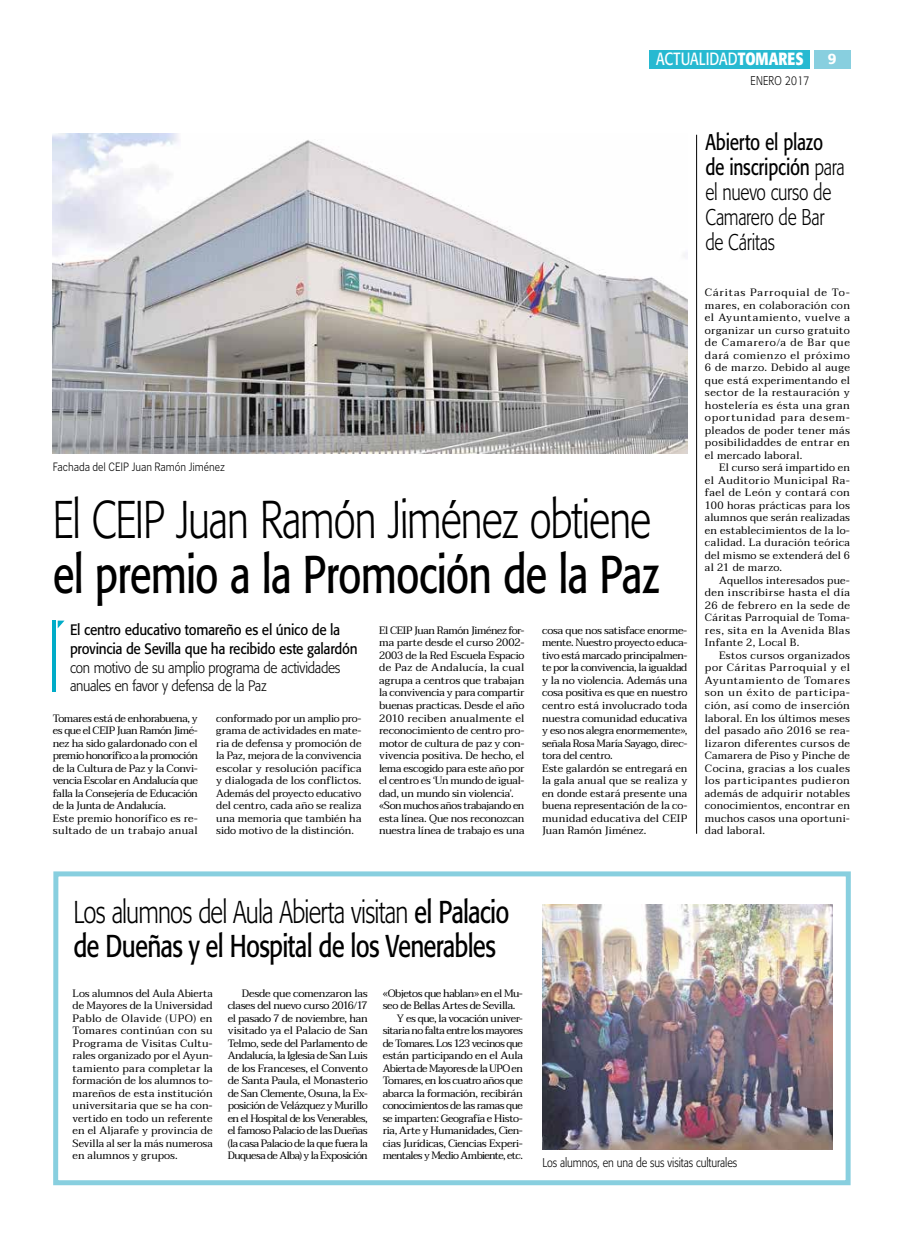
<style>
.page{position:relative;width:904px;height:1234px;background:#fff}
.page>*{position:absolute;margin:0;border:0;box-sizing:border-box;transform-origin:0 0}
.t1{font:300 52.5px "Formata";letter-spacing:-.025em;color:#000;scale:.77 1}
.t2{font:52.5px "Formata";letter-spacing:-.025em;color:#000;scale:.77 1}
.t3{font:31.25px/33.8px "Formata";letter-spacing:-.03em;color:#000;scale:.77 1}
.t4{font:300 22.5px/25px "Formata";letter-spacing:-.015em;color:#000;scale:.77 1}
.t5{font:17.5px "Formata";letter-spacing:.01em;color:#fff;scale:.8 1}
.t6{font:15px/18.8px "Formata";letter-spacing:-.02em;color:#000;scale:.9 1}
.t7{font:300 15px/18.8px "Formata";letter-spacing:-.02em;color:#000;scale:.9 1}
.t8{font:500 15px "Formata";color:#fff}
.t9{font:300 12.5px "Formata";letter-spacing:-.005em;color:#000;scale:.85 1}
.t10{font:300 12.5px "Poynter Gothic Text";color:#000;scale:.85 1}
.t11{font:300 12.5px "Formata";letter-spacing:.025em;color:#000;scale:.8 1}
.t12{font:10.62px/12.5px "Taviraj";letter-spacing:-.02em;color:#000;text-align:justify}
.t13{font:10.62px "Taviraj";letter-spacing:-.05em;color:#000}
.t14{font:10.62px "Taviraj";letter-spacing:-.06em;color:#000}
.t15{font:10.62px "Taviraj";letter-spacing:-.045em;color:#000}
.t16{font:10.62px "Taviraj";letter-spacing:-.055em;color:#000}
.t17{font:10.62px "Taviraj";letter-spacing:-.04em;color:#000}
.s1{font-weight:700}
.s2{font-weight:400}
.s3{font-weight:300}
</style>
<div class="page">
<div style="left:649px;top:50px;width:160px;height:19px;background:#27b9d1"></div>
<div style="left:814px;top:50px;width:36px;height:19px;background:#88cfdf"></div>
<img style="left:53px;top:133px;width:634px;height:321px">
<hr style="left:53px;top:620px;width:3px;height:72px;background:#00acc8">
<svg style="left:58px;top:620px;width:7px;height:8px"></svg>
<div style="left:53px;top:871px;width:797px;height:313px;border:5px solid #88cfdf"></div>
<img style="left:542px;top:904px;width:290px;height:245px">
<hr style="left:696px;top:135px;width:1px;height:698px;background:#000">
<h3 class="t5" style="left:656px;top:48px;width:186px">actualidad<span class="s1">TOMARES</span></h3>
<h3 class="t8" style="left:828px;top:50px;width:10px">9</h3>
<p class="t11" style="left:750px;top:73px;width:75px">enero 2017</p>
<p class="t10" style="left:53px;top:460px;width:204px">Fachada del CEIP Juan Ramón Jiménez</p>
<h1 class="t1" style="left:53px;top:488px;width:778px">El CEIP Juan Ramón Jiménez obtiene</h1>
<h1 class="t2" style="left:53px;top:542px;width:789px">el premio a la Promoción de la Paz</h1>
<h3 class="t6" style="left:70px;top:620px;width:321px">El centro educativo tomareño es el único de la provincia de Sevilla que ha recibido este galardón</h3>
<h3 class="t7" style="left:70px;top:658px;width:302px">con motivo de su amplio programa de actividades anuales en favor y defensa de la Paz</h3>
<p class="t12" style="left:216px;top:711px;width:147px">conformado por un amplio pro&shy;grama de actividades en mate&shy;ria de defensa y promoción de la Paz, mejora de la convivencia escolar y resolución pacífica y dialogada de los conflictos.<br>Además del proyecto educativo del centro, cada año se realiza una memoria que también ha sido motivo de la distinción.</p>
<p class="t12" style="left:379px;top:624px;width:147px;text-align:left">El CEIP Juan Ramón Jiménez for&shy;ma parte desde el curso 2002-<br>2003 de la Red Escuela Espacio de Paz de Andalucía, la cual agrupa a centros que trabajan la convivencia y para compartir buenas practicas. Desde el año<br>2010 reciben anualmente el reconocimiento de centro pro&shy;motor de cultura de paz y con&shy;vivencia positiva. De hecho, el lema escogido para este año por el centro es ‘Un mundo de igual&shy;dad, un mundo sin violencia’. «Son muchos años trabajando en esta línea. Que nos reconozcan nuestra línea de trabajo es una</p>
<p class="t12" style="left:542px;top:624px;width:147px;text-align:left">cosa que nos satisface enorme&shy;mente. Nuestro proyecto educa&shy;tivo está marcado principalmen&shy;te por la convivencia, la igualdad y la no violencia. Además una cosa positiva es que en nuestro centro está involucrado toda nuestra comunidad educativa y eso nos alegra enormemente», señala Rosa María Sayago, direc&shy;tora del centro.<br>Este galardón se entregará en la gala anual que se realiza y en donde estará presente una buena representación de la co&shy;munidad educativa del CEIP<br>Juan Ramón Jiménez.</p>
<p class="t12" style="left:53px;top:711px;width:147px;text-align:left">Tomares está de enhorabuena, y es que el CEIP Juan Ramón Jimé&shy;nez ha sido galardonado con el premio honorífico a la promoción de la Cultura de Paz y la Convi&shy;vencia Escolar en Andalucía que falla la Consejería de Educación de la Junta de Andalucía.<br>Este premio honorífico es re&shy;sultado de un trabajo anual</p>
<h3 class="t4" style="left:705px;top:130px;width:182px"><span class="s2">Abierto el plazo de inscripción</span> para el nuevo curso de<br>Camarero de Bar de Cáritas</h3>
<p class="t12" style="left:705px;top:286px;width:147px">Cáritas Parroquial de To&shy;mares, en colaboración con el Ayuntamiento, vuelve a organizar un curso gratuito de Camarero/a de Bar que dará comienzo el próximo 6 de marzo. Debido al auge que está experimentando el sector de la restauración y hostelería es ésta una gran oportunidad para desem&shy;pleados de poder tener más posibilidaddes de entrar en el mercado laboral.</p>
<p class="t12" style="left:705px;top:461px;width:147px;text-indent:14px">El curso será impartido en el Auditorio Municipal Ra&shy;fael de León y contará con 100 horas prácticas para los alumnos que serán realizadas en establecimientos de la lo&shy;calidad. La duración teórica del mismo se extenderá del 6 al 21 de marzo.</p>
<p class="t12" style="left:705px;top:574px;width:147px;text-indent:14px">Aquellos interesados pue&shy;den inscribirse hasta el día 26 de febrero en la sede de Cáritas Parroquial de Toma&shy;res, sita en la Avenida Blas Infante 2, Local B.</p>
<p class="t12" style="left:705px;top:649px;width:147px;text-indent:14px">Estos cursos organizados por Cáritas Parroquial y el Ayuntamiento de Tomares son un éxito de participa&shy;ción, así como de inserción laboral. En los últimos meses del pasado año 2016 se rea&shy;lizaron diferentes cursos de Camarera de Piso y Pinche de Cocina, gracias a los cuales los participantes pudieron además de adquirir notables conocimientos, encontrar en muchos casos una oportuni&shy;dad laboral.</p>
<h2 class="t3" style="left:73px;top:894px;width:568px"><span class="s3">Los alumnos del Aula Abierta visitan</span> el Palacio de Dueñas y el Hospital de los Venerables</h2>
<p class="t12" style="left:73px;top:986px;width:142px">Los alumnos del Aula Abierta de Mayores de la Universidad Pablo de Olavide (UPO) en Tomares continúan con su Programa de Visitas Cultu&shy;rales organizado por el Ayun&shy;tamiento para completar la formación de los alumnos to&shy;mareños de esta institución universitaria que se ha con&shy;vertido en todo un referente en el Aljarafe y provincia de Sevilla al ser la más numerosa en alumnos y grupos.</p>
<p class="t12" style="left:228px;top:986px;width:142px;text-indent:14px">Desde que comenzaron las clases del nuevo curso 2016/17 el pasado 7 de noviembre, han visitado ya el Palacio de San Telmo, sede del Parlamento de Andalucía, la Iglesia de San Luis de los Franceses, el Convento de Santa Paula, el Monasterio de San Clemente, Osuna, la Ex&shy;posición de Velázquez y Murillo en el Hospital de los Venerables, el famoso Palacio de las Dueñas (la casa Palacio de la que fuera la Duquesa de Alba) y la Exposición</p>
<p class="t15" style="left:383px;top:984px;width:142px">«Objetos que hablan» en el Mu-</p>
<p class="t12" style="left:383px;top:999px;width:134px">seo de Bellas Artes de Sevilla.</p>
<p class="t15" style="left:397px;top:1009px;width:127px">Y es que, la vocación univer-</p>
<p class="t13" style="left:383px;top:1021px;width:141px">sitaria no falta entre los mayores</p>
<p class="t16" style="left:383px;top:1034px;width:142px">de Tomares. Los 123 vecinos que</p>
<p class="t12" style="left:383px;top:1049px;width:142px">están participando en el Aula</p>
<p class="t14" style="left:383px;top:1059px;width:141px">Abierta de Mayores de la UPO en</p>
<p class="t13" style="left:383px;top:1071px;width:141px">Tomares, en los cuatro años que</p>
<p class="t12" style="left:383px;top:1086px;width:142px">abarca la formación, recibirán</p>
<p class="t17" style="left:383px;top:1096px;width:142px">conocimientos de las ramas que</p>
<p class="t12" style="left:383px;top:1111px;width:142px">se imparten: Geografía e Histo-</p>
<p class="t12" style="left:383px;top:1124px;width:142px">ria, Arte y Humanidades, Cien-</p>
<p class="t12" style="left:383px;top:1136px;width:142px">cias Jurídicas, Ciencias Experi-</p>
<p class="t14" style="left:383px;top:1146px;width:142px">mentales y Medio Ambiente, etc.</p>
<p class="t9" style="left:542px;top:1155px;width:231px">Los alumnos, en una de sus visitas culturales</p>
</div>
